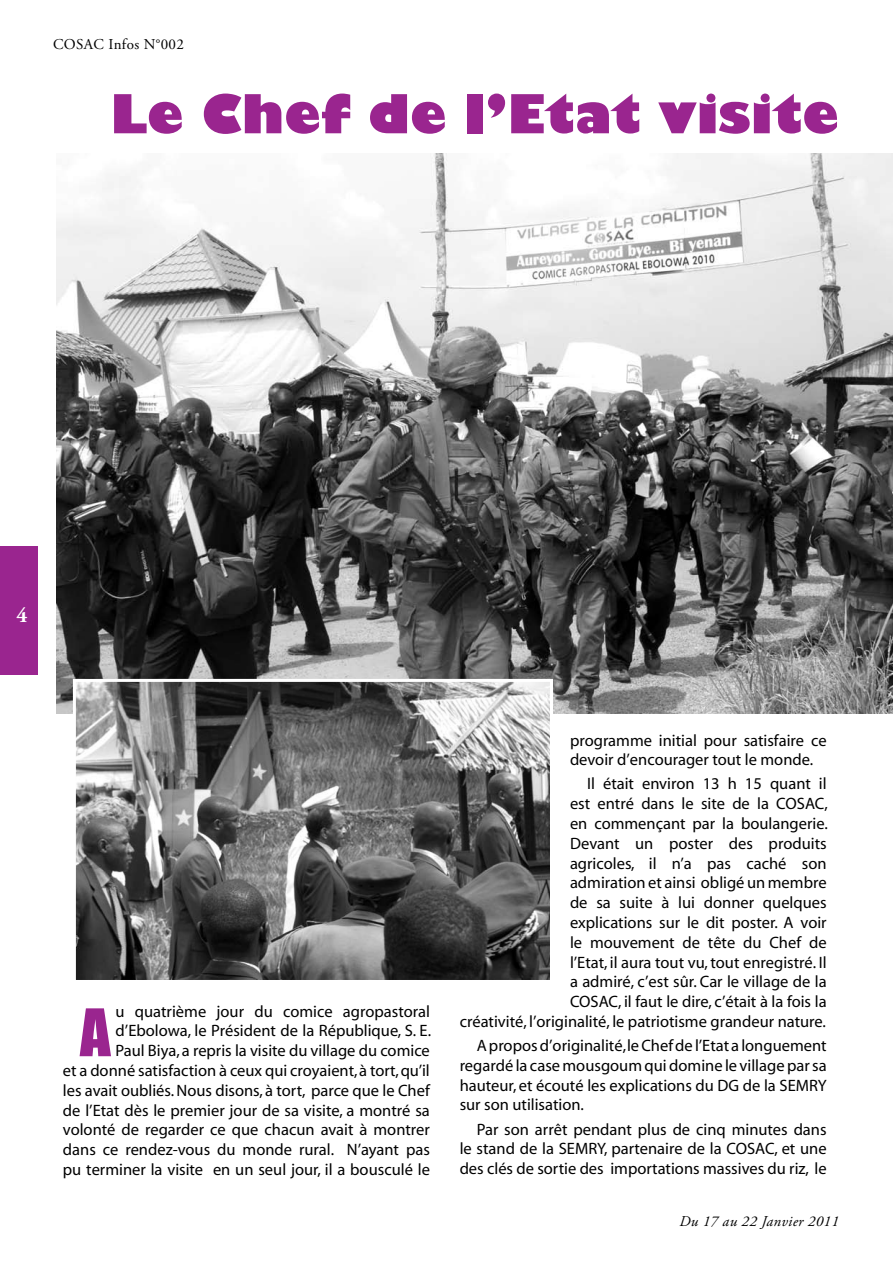
<style>
.page{position:relative;width:893px;height:1263px;background:#fff}
.page>*{position:absolute;margin:0;border:0;box-sizing:border-box;transform-origin:0 0}
.t1{font:60.6px "Impact";color:#9a258f}
.t2{font:800 52.5px "Gill Sans";color:#9a258f}
.t3{font:700 21px "Adobe Garamond Pro";color:#fff}
.t4{font:16.5px/19.8px "Myriad";color:#000;text-align:right}
.t5{font:italic 15px "Adobe Garamond Pro";letter-spacing:.025em;color:#000}
.t6{font:15px "Adobe Garamond Pro";letter-spacing:.025em;color:#000}
</style>
<div class="page">
<div style="left:0;top:546px;width:38px;height:129px;background:#9a258f"></div>
<img style="left:56px;top:153px;width:837px;height:560px">
<img style="left:77px;top:683px;width:472px;height:296px">
<div style="left:73px;top:679px;width:480px;height:304px;border:3px solid #fff"></div>
<p class="t6" style="left:53px;top:35px;width:132px">COSAC Infos N°002</p>
<h2 class="t2" style="left:110px;top:81px;width:730px">Le Chef de l’Etat visite</h2>
<p class="t3" style="left:16px;top:604px;width:12px">4</p>
<p class="t4" style="left:63px;top:1002px;width:370px">u quatrième jour du comice agropastoral d’Ebolowa, le Président de la République, S. E.<br>Paul Biya, a repris la visite du village du comice<br>et a donné satisfaction à ceux qui croyaient, à tort, qu’il les avait oubliés. Nous disons, à tort, parce que le Chef de l’Etat dès le premier jour de sa visite, a montré sa volonté de regarder ce que chacun avait à montrer dans ce rendez-vous du monde rural. N’ayant pas pu terminer la visite en un seul jour, il a bousculé le</p>
<h1 class="t1" style="left:80px;top:985px;width:32px">A</h1>
<p class="t4" style="left:570px;top:731px;width:258px;text-align:left">programme initial pour satisfaire ce devoir d’encourager tout le monde.</p>
<p class="t4" style="left:460px;top:775px;width:370px">Il était environ 13 h 15 quant il<br>est entré dans le site de la COSAC,<br>en commençant par la boulangerie.<br>Devant un poster des produits<br>agricoles, il n’a pas caché son<br>admiration et ainsi obligé un membre<br>de sa suite à lui donner quelques<br>explications sur le dit poster. A voir<br>le mouvement de tête du Chef de<br>l’Etat, il aura tout vu, tout enregistré. Il<br>a admiré, c’est sûr. Car le village de la<br>COSAC, il faut le dire, c’était à la fois la<br>créativité, l’originalité, le patriotisme grandeur nature.</p>
<p class="t4" style="left:460px;top:1036px;width:368px;text-align:justify;text-indent:17px">A propos d’originalité, le Chef de l’Etat a longuement regardé la case mousgoum qui domine le village par sa hauteur, et écouté les explications du DG de la SEMRY sur son utilisation.</p>
<p class="t4" style="left:460px;top:1120px;width:369px;text-align:justify;text-indent:17px">Par son arrêt pendant plus de cinq minutes dans le stand de la SEMRY, partenaire de la COSAC, et une des clés de sortie des importations massives du riz, le</p>
<p class="t5" style="left:679px;top:1212px;width:161px">Du 17 au 22 Janvier 2011</p>
</div>
